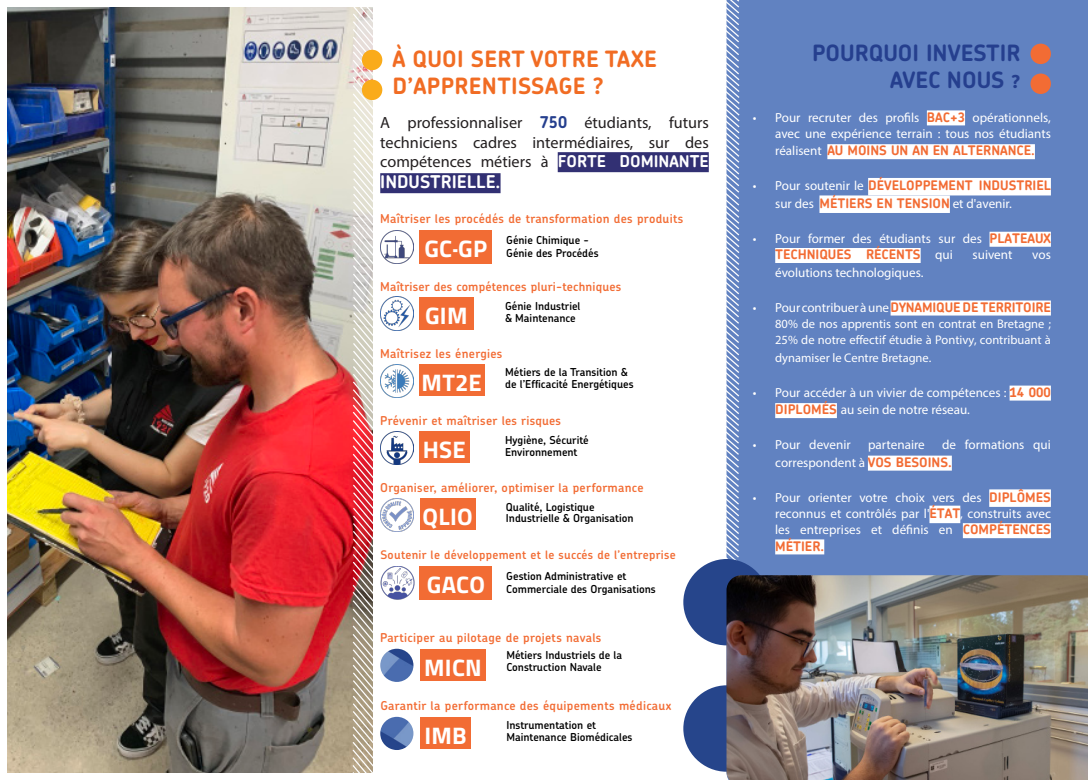
<style>
.page{position:relative;width:1088px;height:780px;background:#fff}
.page>*{position:absolute;margin:0;border:0;box-sizing:border-box;transform-origin:0 0}
.t1{font:700 23.88px "Titillium Web";letter-spacing:.01em;color:#fff}
.t2{font:700 22.5px/27px "Chevin Pro";letter-spacing:.015em;color:#f16c23}
.t3{font:700 22.5px "Chevin Pro";color:#253f8e}
.t4{font:700 17.5px "Chevin";color:#fff}
.t5{font:16.25px/19.5px "Myriad Pro";color:#231f20;text-align:justify}
.t6{font:13.12px/16.2px "Myriad Pro";color:#fff}
.t7{font:700 13.12px/17.5px "Chevin";color:#f26c34}
.t8{font:12.5px/16.2px "Myriad Pro";color:#fff}
.t9{font:600 12.25px "Chevin Pro";letter-spacing:.025em;color:#f26c34}
.t10{font:600 11.88px "Chevin Pro";letter-spacing:.025em;color:#f26c34}
.t11{font:600 11px/12px "Chevin Pro";color:#000}
.s1{font-family:"Chevin Pro";font-weight:700;color:#253f8e}
.s2{font-family:"Chevin";font-weight:700;color:#fff}
.s3{font-family:"Chevin";font-weight:700;color:#f26c34}
.s4{font-family:"Myriad Pro";font-weight:400;color:#fff}
</style>
<div class="page">
<img style="left:7px;top:7px;width:344px;height:765px">
<div style="left:558px;top:152px;width:151px;height:20px;background:#323073"></div>
<div style="left:380px;top:173px;width:120px;height:20px;background:#323073"></div>
<svg style="left:351px;top:7px;width:29px;height:766px"></svg>
<div style="left:419px;top:230px;width:73px;height:34px;background:#f26c34"></div>
<img style="left:380px;top:230px;width:34px;height:34px">
<div style="left:420px;top:566px;width:72px;height:33px;background:#f26c34"></div>
<img style="left:380px;top:566px;width:34px;height:33px">
<div style="left:419px;top:297px;width:55px;height:33px;background:#f26c34"></div>
<img style="left:380px;top:297px;width:33px;height:33px">
<div style="left:419px;top:431px;width:50px;height:32px;background:#f26c34"></div>
<img style="left:380px;top:431px;width:33px;height:33px">
<div style="left:419px;top:364px;width:65px;height:31px;background:#f26c34"></div>
<img style="left:380px;top:364px;width:33px;height:33px">
<div style="left:420px;top:498px;width:56px;height:32px;background:#f26c34"></div>
<img style="left:380px;top:498px;width:33px;height:33px">
<div style="left:420px;top:716px;width:51px;height:32px;background:#f26c34"></div>
<img style="left:380px;top:716px;width:33px;height:34px;border-radius:17px">
<div style="left:420px;top:648px;width:66px;height:32px;background:#f26c34"></div>
<img style="left:380px;top:648px;width:33px;height:34px;border-radius:17px">
<div style="left:362px;top:50px;width:20px;height:20px;background:#faab1a;border-radius:50%"></div>
<div style="left:362px;top:80px;width:20px;height:20px;background:#faab1a;border-radius:50%"></div>
<div style="left:741px;top:0;width:347px;height:575px;background:#6182c1"></div>
<svg style="left:714px;top:0;width:27px;height:561px"></svg>
<div style="left:683px;top:559px;width:87px;height:86px;background:#26458b;border-radius:50%"></div>
<div style="left:683px;top:685px;width:87px;height:86px;background:#26458b;border-radius:50%"></div>
<div style="left:1030px;top:44px;width:21px;height:20px;background:#f26c34;border-radius:50%"></div>
<div style="left:1030px;top:73px;width:21px;height:21px;background:#f26c34;border-radius:50%"></div>
<img style="left:726px;top:575px;width:362px;height:205px">
<div style="left:927px;top:110px;width:38px;height:15px;background:#fff"></div>
<div style="left:827px;top:144px;width:208px;height:15px;background:#fff"></div>
<div style="left:868px;top:178px;width:183px;height:17px;background:#fff"></div>
<div style="left:819px;top:195px;width:131px;height:18px;background:#fff"></div>
<div style="left:989px;top:232px;width:62px;height:15px;background:#fff"></div>
<div style="left:775px;top:248px;width:145px;height:15px;background:#fff"></div>
<div style="left:890px;top:300px;width:161px;height:15px;background:#fff"></div>
<div style="left:1009px;top:385px;width:42px;height:15px;background:#fff"></div>
<div style="left:775px;top:403px;width:62px;height:15px;background:#fff"></div>
<div style="left:868px;top:455px;width:84px;height:15px;background:#fff"></div>
<div style="left:989px;top:489px;width:62px;height:18px;background:#fff"></div>
<div style="left:929px;top:505px;width:31px;height:18px;background:#fff"></div>
<div style="left:963px;top:523px;width:88px;height:15px;background:#fff"></div>
<div style="left:775px;top:539px;width:49px;height:15px;background:#fff"></div>
<p class="t2" style="left:393px;top:45px;width:266px">À QUOI SERT VOTRE TAXE<br>D’APPRENTISSAGE ?</p>
<p class="t5" style="left:380px;top:113px;width:330px">A professionnaliser <span class="s1">750</span> étudiants, futurs techniciens cadres intermédiaires, sur des compétences métiers à <span class="s2">FORTE DOMINANTE</span></p>
<p class="t4" style="left:380px;top:170px;width:122px">INDUSTRIELLE.</p>
<p class="t9" style="left:380px;top:210px;width:305px">Maîtriser les procédés de transformation des produits</p>
<p class="t1" style="left:424px;top:230px;width:64px">GC-GP</p>
<p class="t11" style="left:506px;top:233px;width:84px">Génie Chimique -</p>
<p class="t11" style="left:506px;top:246px;width:94px">Génie des Procédés</p>
<p class="t9" style="left:380px;top:278px;width:243px">Maîtriser des compétences pluri-techniques</p>
<p class="t11" style="left:505px;top:300px;width:77px">Génie Industriel &amp; Maintenance</p>
<p class="t1" style="left:425px;top:298px;width:44px">GIM</p>
<p class="t9" style="left:380px;top:345px;width:124px">Maîtrisez les énergies</p>
<p class="t1" style="left:422px;top:365px;width:62px">MT2E</p>
<p class="t11" style="left:505px;top:366px;width:130px">Métiers de la Transition &amp; de l’Efficacité Energétiques</p>
<p class="t9" style="left:380px;top:413px;width:182px">Prévenir et maîtriser les risques</p>
<p class="t11" style="left:505px;top:434px;width:85px">Hygiène, Sécurité</p>
<p class="t1" style="left:423px;top:431px;width:44px">HSE</p>
<p class="t11" style="left:505px;top:446px;width:74px">Environnement</p>
<p class="t9" style="left:380px;top:479px;width:265px">Organiser, améliorer, optimiser la performance</p>
<p class="t11" style="left:506px;top:500px;width:129px">Qualité, Logistique<br>Industrielle &amp; Organisation</p>
<p class="t1" style="left:423px;top:498px;width:52px">QLIO</p>
<p class="t10" style="left:380px;top:546px;width:297px">Soutenir le développement et le succés de l’entreprise</p>
<p class="t1" style="left:427px;top:566px;width:59px">GACO</p>
<p class="t11" style="left:506px;top:569px;width:151px;line-height:13.1px">Gestion Administrative et<br>Commerciale des Organisations</p>
<p class="t9" style="left:380px;top:629px;width:223px">Participer au pilotage de projets navals</p>
<p class="t11" style="left:506px;top:649px;width:117px">Métiers Industriels de la<br>Construction Navale</p>
<p class="t1" style="left:424px;top:649px;width:59px">MICN</p>
<p class="t9" style="left:380px;top:697px;width:292px">Garantir la performance des équipements médicaux</p>
<p class="t11" style="left:506px;top:719px;width:91px">Instrumentation et</p>
<p class="t1" style="left:424px;top:717px;width:44px">IMB</p>
<p class="t11" style="left:506px;top:731px;width:128px">Maintenance Biomédicales</p>
<p class="t3" style="left:812px;top:38px;width:210px">POURQUOI INVESTIR</p>
<p class="t3" style="left:890px;top:65px;width:132px">AVEC NOUS ?</p>
<p class="t6" style="left:753px;top:109px;width:300px;text-align:right">• Pour recruter des profils <span class="s3">BAC+3</span> opérationnels, avec une expérience terrain : tous nos étudiants</p>
<p class="t7" style="left:775px;top:142px;width:261px"><span class="s4">réalisent</span> AU MOINS UN AN EN ALTERNANCE.</p>
<p class="t7" style="left:775px;top:177px;width:277px;text-indent:-22px"><span class="s4">• Pour soutenir le</span> DÉVELOPPEMENT INDUSTRIEL <span class="s4">sur des</span> MÉTIERS EN TENSION <span class="s4">et d'avenir.</span></p>
<p class="t6" style="left:775px;top:230px;width:277px;text-indent:-22px">• Pour former des étudiants sur des <span class="s3">PLATEAUX<br>TECHNIQUES RÉCENTS</span> qui</p>
<p class="t6" style="left:972px;top:246px;width:41px">suivent</p>
<p class="t6" style="left:1032px;top:246px;width:20px">vos</p>
<p class="t6" style="left:775px;top:264px;width:150px">évolutions technologiques.</p>
<p class="t7" style="left:753px;top:298px;width:300px"><span class="s4">• Pour contribuer à une</span> DYNAMIQUE DE TERRITOIRE</p>
<p class="t8" style="left:775px;top:315px;width:277px">80% de nos apprentis sont en contrat en Bretagne ;<br>25% de notre effectif étudie à Pontivy, contribuant à</p>
<p class="t8" style="left:775px;top:349px;width:158px">dynamiser le Centre Bretagne.</p>
<p class="t6" style="left:775px;top:383px;width:277px;line-height:17.5px;text-indent:-22px">• Pour accéder à un vivier de compétences : <span class="s3">14 000<br>DIPLOMÉS</span> au sein de notre réseau.</p>
<p class="t6" style="left:753px;top:436px;width:99px">• Pour devenir</p>
<p class="t6" style="left:868px;top:436px;width:58px">partenaire</p>
<p class="t6" style="left:775px;top:436px;width:277px;line-height:17.5px;text-indent:167px">de formations qui correspondent à <span class="s3">VOS BESOINS.</span></p>
<p class="t6" style="left:775px;top:489px;width:277px;text-align:justify;text-indent:-22px">• Pour orienter votre choix vers des <span class="s3">DIPLÔMES </span>reconnus et contrôlés par l'<span class="s3">ÉTAT</span>, construits avec les entreprises et définis en <span class="s3">COMPÉTENCES MÉTIER.</span></p>
</div>
